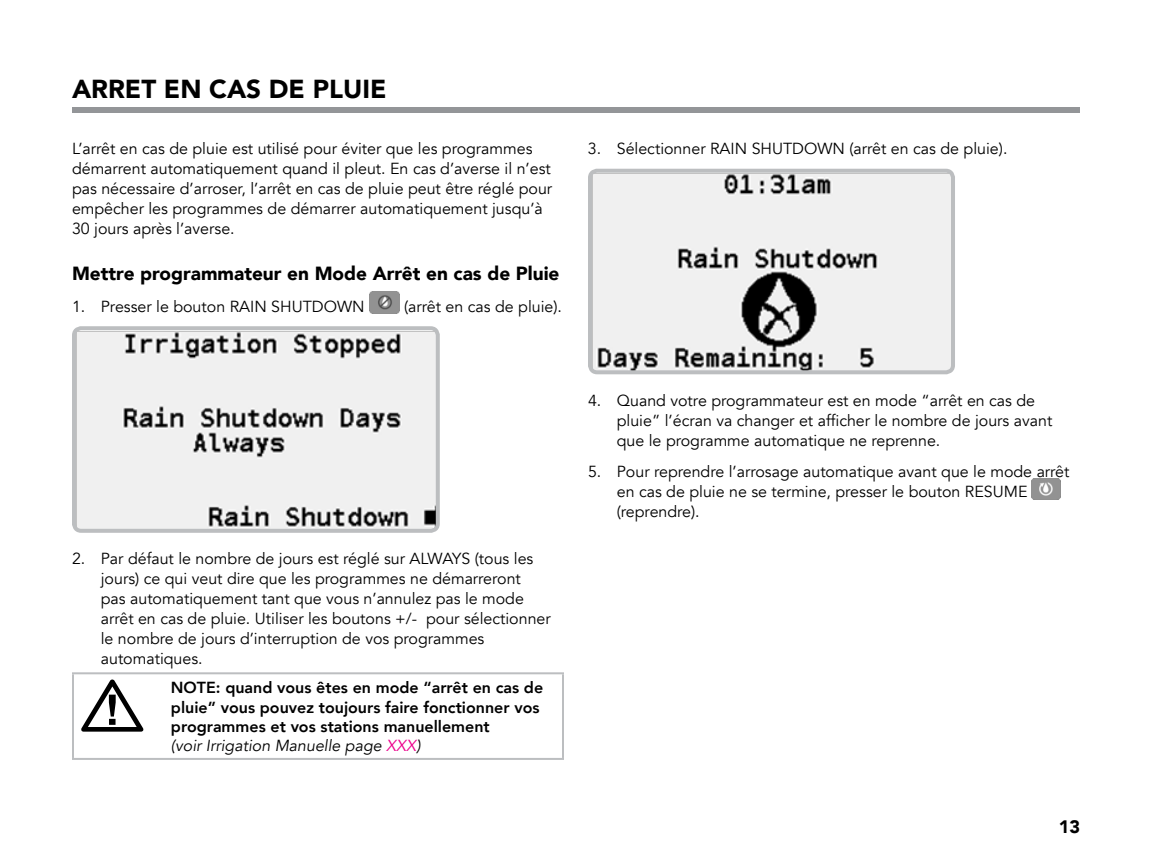
<style>
.page{position:relative;width:1152px;height:864px;background:#fff}
.page>*{position:absolute;margin:0;border:0;box-sizing:border-box;transform-origin:0 0}
.t1{font:900 26px "Avenir";color:#000}
.t2{font:900 19px "Avenir";color:#000}
.t3{font:900 18px "Avenir";color:#000}
.t4{font:16px/20px "Avenir";color:#000}
.t5{font:800 16px/19.2px "Avenir";color:#000}
.s1{font-weight:400;font-style:italic}
.s2{font-weight:400;font-style:italic;color:#ec008c}
</style>
<div class="page">
<div style="left:72px;top:107px;width:1008px;height:6px;background:#939598"></div>
<img style="left:369px;top:292px;width:31px;height:22px">
<img style="left:77px;top:331px;width:358px;height:197px">
<div style="left:72px;top:326px;width:368px;height:207px;border:4px solid #bcbec0;border-radius:7px"></div>
<hr style="left:72px;top:672px;width:492px;height:2px;background:#bcbec0">
<hr style="left:72px;top:674px;width:2px;height:84px;background:#bcbec0">
<hr style="left:562px;top:674px;width:2px;height:84px;background:#bcbec0">
<hr style="left:72px;top:758px;width:492px;height:2px;background:#bcbec0">
<img style="left:593px;top:174px;width:357px;height:195px">
<div style="left:588px;top:169px;width:367px;height:205px;border:4px solid #bcbec0;border-radius:7px"></div>
<img style="left:1032px;top:479px;width:29px;height:20px">
<h1 class="t1" style="left:72px;top:67px;width:316px">ARRET EN CAS DE PLUIE</h1>
<p class="t4" style="left:72px;top:139px;width:482px">L’arrêt en cas de pluie est utilisé pour éviter que les programmes démarrent automatiquement quand il pleut. En cas d’averse il n’est pas nécessaire d’arroser, l’arrêt en cas de pluie peut être réglé pour empêcher les programmes de démarrer automatiquement jusqu’à 30 jours après l’averse.</p>
<p class="t2" style="left:72px;top:257px;width:489px">Mettre programmateur en Mode Arrêt en cas de Pluie</p>
<p class="t4" style="left:72px;top:296px;width:294px">1. Presser le bouton RAIN SHUTDOWN</p>
<p class="t4" style="left:404px;top:296px;width:159px">(arrêt en cas de pluie).</p>
<p class="t4" style="left:588px;top:139px;width:421px">3. Sélectionner RAIN SHUTDOWN (arrêt en cas de pluie).</p>
<p class="t4" style="left:101px;top:549px;width:451px;text-indent:-29px">2. Par défaut le nombre de jours est réglé sur ALWAYS (tous les jours) ce qui veut dire que les programmes ne démarreront<br>pas automatiquement tant que vous n’annulez pas le mode arrêt en cas de pluie. Utiliser les boutons +/- pour sélectionner le nombre de jours d’interruption de vos programmes automatiques.</p>
<p class="t5" style="left:171px;top:677px;width:374px">NOTE: quand vous êtes en mode “arrêt en cas de pluie” vous pouvez toujours faire fonctionner vos programmes et vos stations manuellement<br><span class="s1">(voir Irrigation Manuelle page</span> <span class="s2">XXX</span><span class="s1">)</span></p>
<p class="t4" style="left:617px;top:391px;width:437px;text-indent:-29px">4. Quand votre programmateur est en mode “arrêt en cas de pluie” l’écran va changer et afficher le nombre de jours avant que le programme automatique ne reprenne.</p>
<p class="t4" style="left:617px;top:462px;width:454px;text-indent:-29px">5. Pour reprendre l’arrosage automatique avant que le mode arrêt en cas de pluie ne se termine, presser le bouton RESUME (reprendre).</p>
<p class="t3" style="left:1059px;top:811px;width:23px">13</p>
</div>
